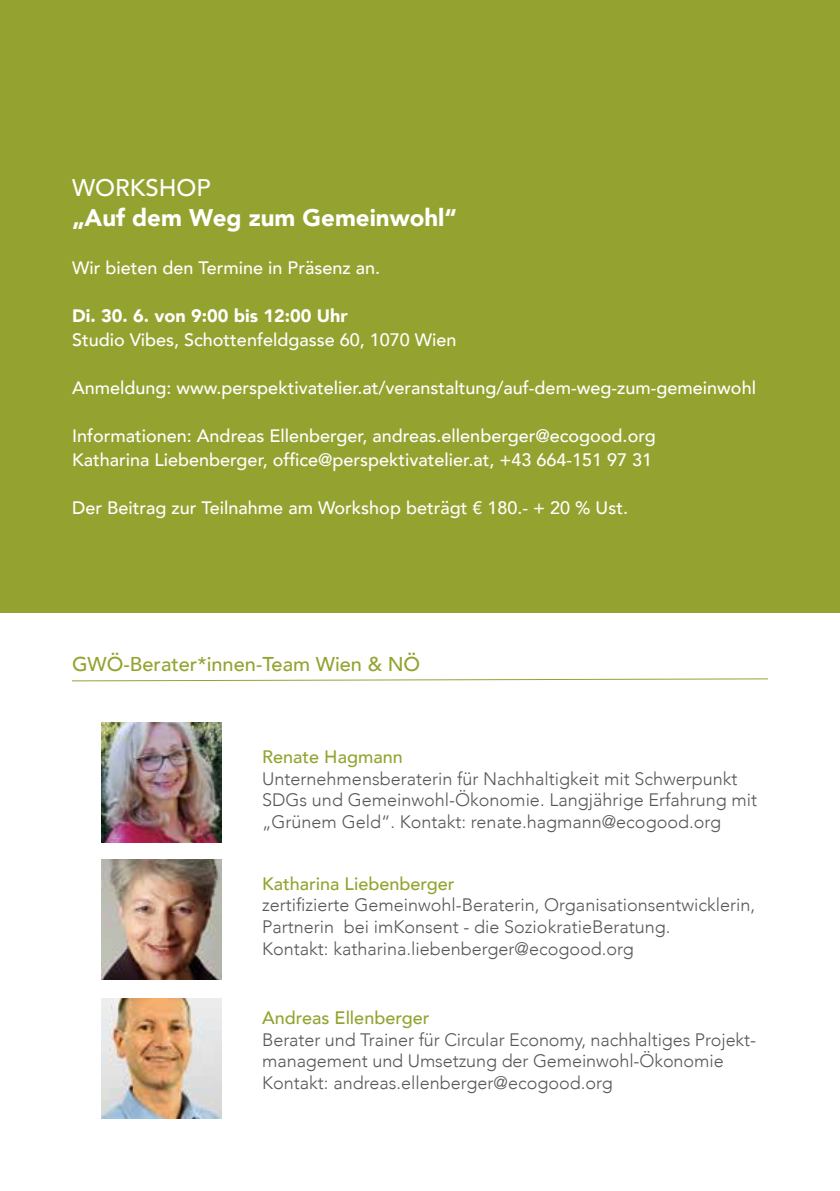
<style>
.page{position:relative;width:840px;height:1191px;background:#fff}
.page>*{position:absolute;margin:0;border:0;box-sizing:border-box;transform-origin:0 0}
.t1{font:900 24px "Avenir";color:#fff}
.t2{font:500 24px "Avenir";color:#fff}
.t3{font:500 20px "Avenir";color:#94a330}
.t4{font:300 18px/21.6px "Avenir";color:#575756}
.t5{font:500 18px/24px "Avenir";color:#fff}
.t6{font:500 18px "Avenir";color:#94a330}
.t7{font:900 18px "Avenir";color:#fff}
</style>
<div class="page">
<img style="left:101px;top:722px;width:120px;height:120px">
<img style="left:101px;top:859px;width:120px;height:120px">
<img style="left:101px;top:998px;width:120px;height:120px">
<svg style="left:72px;top:678px;width:696px;height:3px"></svg>
<div style="left:0;top:0;width:839px;height:612px;background:#94a330"></div>
<h1 class="t2" style="left:72px;top:167px;width:140px">WORKSHOP</h1>
<h1 class="t1" style="left:72px;top:197px;width:386px">„Auf dem Weg zum Gemeinwohl“</h1>
<p class="t5" style="left:72px;top:255px;width:309px">Wir bieten den Termine in Präsenz an.</p>
<p class="t7" style="left:72px;top:300px;width:277px">Di. 30. 6. von 9:00 bis 12:00 Uhr</p>
<p class="t5" style="left:72px;top:327px;width:386px">Studio Vibes, Schottenfeldgasse 60, 1070 Wien</p>
<p class="t5" style="left:72px;top:375px;width:685px">Anmeldung: www.perspektivatelier.at/veranstaltung/auf-dem-weg-zum-gemeinwohl</p>
<p class="t5" style="left:72px;top:423px;width:584px">Informationen: Andreas Ellenberger, andreas.ellenberger@ecogood.org<br>Katharina Liebenberger, office@perspektivatelier.at, +43 664-151 97 31</p>
<p class="t5" style="left:72px;top:495px;width:557px">Der Beitrag zur Teilnahme am Workshop beträgt € 180.- + 20 % Ust.</p>
<p class="t3" style="left:72px;top:647px;width:349px">GWÖ-Berater*innen-Team Wien &amp; NÖ</p>
<p class="t6" style="left:262px;top:741px;width:142px">Renate Hagmann</p>
<p class="t4" style="left:262px;top:768px;width:496px">Unternehmensberaterin für Nachhaltigkeit mit Schwerpunkt<br>SDGs und Gemeinwohl-Ökonomie. Langjährige Erfahrung mit „Grünem Geld“. Kontakt: renate.hagmann@ecogood.org</p>
<p class="t6" style="left:262px;top:868px;width:194px">Katharina Liebenberger</p>
<p class="t4" style="left:262px;top:894px;width:494px">zertifizierte Gemeinwohl-Beraterin, Organisationsentwicklerin,<br>Partnerin bei imKonsent - die SoziokratieBeratung.<br>Kontakt: katharina.liebenberger@ecogood.org</p>
<p class="t6" style="left:262px;top:1002px;width:169px">Andreas Ellenberger</p>
<p class="t4" style="left:262px;top:1028px;width:495px">Berater und Trainer für Circular Economy, nachhaltiges Projekt&shy;management und Umsetzung der Gemeinwohl-Ökonomie<br>Kontakt: andreas.ellenberger@ecogood.org</p>
</div>
